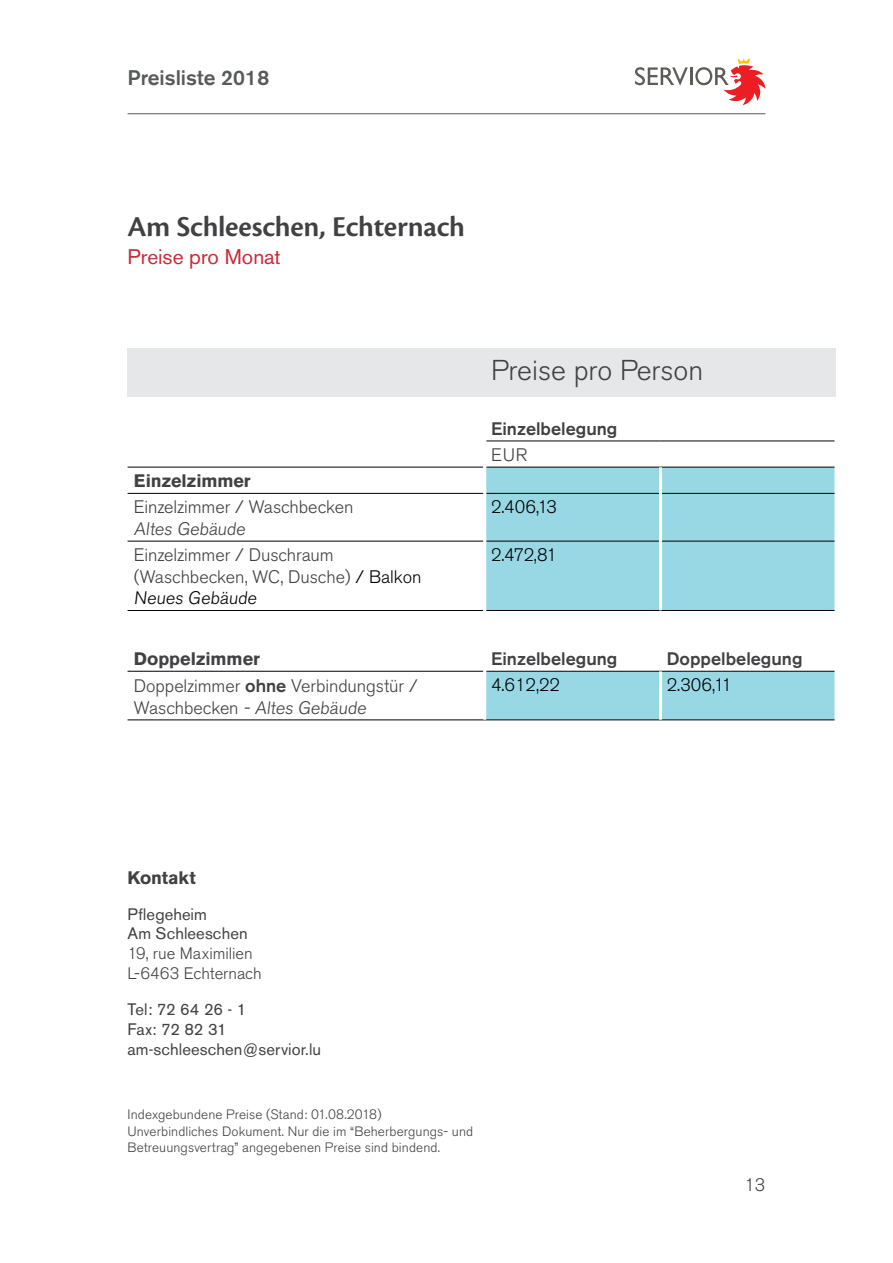
<style>
.page{position:relative;width:893px;height:1263px;background:#fff}
.page>*{position:absolute;margin:0;border:0;box-sizing:border-box;transform-origin:0 0}
.t1{font:600 30px "Cronos Pro";letter-spacing:-.01em;color:#414042}
.t2{font:300 28.5px "Akzidenz Grotesk BE";color:#414042}
.t3{font:500 21px "Akzidenz Grotesk BE";color:#58595b}
.t4{font:21px "Akzidenz Grotesk BE";color:#ce2937}
.t5{font:300 18px/21.6px "Akzidenz Grotesk BE";letter-spacing:-.005em;color:#414042}
.t6{font:500 18px "Akzidenz Grotesk BE";color:#414042}
.t7{font:300 18px "Akzidenz Grotesk BE";color:#000}
.t8{font:700 18px "Akzidenz Grotesk BE";letter-spacing:-.005em;color:#414042}
.t9{font:16.5px/19.8px "Akzidenz Grotesk BE";letter-spacing:.005em;color:#414042}
.t10{font:300 16.5px/19.8px "Akzidenz Grotesk BE";color:#414042}
.t11{font:300 13.5px/16.2px "Akzidenz Grotesk BE";letter-spacing:.01em;color:#414042}
.s1{color:#000}
.s2{font-weight:500}
</style>
<div class="page">
<svg style="left:635px;top:67px;width:53px;height:18px"></svg>
<hr style="left:690px;top:67px;width:3px;height:18px;background:#5e5c57">
<svg style="left:695px;top:58px;width:70px;height:47px"></svg>
<hr style="left:128px;top:113px;width:637px;height:1px;background:#58595b">
<div style="left:486px;top:468px;width:348px;height:252px;background:#98d8e5"></div>
<svg style="left:486px;top:611px;width:348px;height:60px"></svg>
<hr style="left:486px;top:441px;width:174px;height:1px;background:#000">
<hr style="left:660px;top:441px;width:174px;height:1px;background:#000">
<hr style="left:128px;top:467px;width:355px;height:1px;background:#000">
<hr style="left:486px;top:467px;width:174px;height:1px;background:#000">
<hr style="left:660px;top:467px;width:174px;height:1px;background:#000">
<hr style="left:128px;top:493px;width:355px;height:1px;background:#000">
<hr style="left:486px;top:493px;width:173px;height:1px;background:#000">
<hr style="left:662px;top:493px;width:172px;height:1px;background:#000">
<hr style="left:128px;top:541px;width:355px;height:1px;background:#000">
<hr style="left:486px;top:541px;width:173px;height:1px;background:#000">
<hr style="left:662px;top:541px;width:172px;height:1px;background:#000">
<hr style="left:128px;top:610px;width:355px;height:1px;background:#000">
<hr style="left:486px;top:610px;width:174px;height:1px;background:#000">
<hr style="left:660px;top:610px;width:174px;height:1px;background:#000">
<hr style="left:128px;top:671px;width:355px;height:1px;background:#000">
<hr style="left:486px;top:671px;width:174px;height:1px;background:#000">
<hr style="left:660px;top:671px;width:174px;height:1px;background:#000">
<hr style="left:128px;top:720px;width:357px;height:1px;background:#000">
<hr style="left:485px;top:720px;width:175px;height:1px;background:#000">
<hr style="left:660px;top:720px;width:174px;height:1px;background:#000">
<hr style="left:659px;top:467px;width:3px;height:26px;background:#fff">
<hr style="left:659px;top:493px;width:3px;height:48px;background:#fff">
<hr style="left:659px;top:541px;width:3px;height:69px;background:#fff">
<hr style="left:659px;top:671px;width:3px;height:49px;background:#fff">
<div style="left:128px;top:348px;width:708px;height:48px;background:#e6e7e8"></div>
<p class="t3" style="left:128px;top:65px;width:143px">Preisliste 2018</p>
<h1 class="t1" style="left:128px;top:209px;width:339px">Am Schleeschen, Echternach</h1>
<p class="t4" style="left:128px;top:244px;width:155px">Preise pro Monat</p>
<h2 class="t2" style="left:491px;top:354px;width:214px">Preise pro Person</h2>
<p class="t6" style="left:491px;top:417px;width:128px">Einzelbelegung</p>
<p class="t5" style="left:491px;top:444px;width:38px">EUR</p>
<p class="t8" style="left:134px;top:470px;width:118px">Einzelzimmer</p>
<p class="t5" style="left:134px;top:496px;width:221px">Einzelzimmer / Waschbecken<br>Altes Gebäude</p>
<p class="t7" style="left:491px;top:497px;width:67px">2.406,13</p>
<p class="t5" style="left:134px;top:544px;width:289px">Einzelzimmer / Duschraum (Waschbecken, WC, Dusche) <span class="s1">/ Balkon<br>Neues Gebäude</span></p>
<p class="t7" style="left:491px;top:545px;width:67px">2.472,81</p>
<p class="t8" style="left:134px;top:648px;width:127px">Doppelzimmer</p>
<p class="t6" style="left:491px;top:647px;width:128px">Einzelbelegung</p>
<p class="t6" style="left:667px;top:647px;width:137px">Doppelbelegung</p>
<p class="t5" style="left:134px;top:675px;width:285px">Doppelzimmer <span class="s2">ohne</span> Verbindungstür /<br>Waschbecken - Altes Gebäude</p>
<p class="t7" style="left:491px;top:675px;width:70px">4.612,22</p>
<p class="t7" style="left:667px;top:675px;width:67px">2.306,11</p>
<p class="t8" style="left:128px;top:867px;width:70px">Kontakt</p>
<p class="t9" style="left:128px;top:904px;width:122px">Pflegeheim<br>Am Schleeschen</p>
<p class="t10" style="left:128px;top:944px;width:136px">19, rue Maximilien<br>L-6463 Echternach</p>
<p class="t9" style="left:128px;top:999px;width:195px">Tel: 72 64 26 - 1<br>Fax: 72 82 31 am-schleeschen@servior.lu</p>
<p class="t11" style="left:128px;top:1107px;width:347px">Indexgebundene Preise (Stand: 01.08.2018)<br>Unverbindliches Dokument. Nur die im “Beherbergungs- und<br>Betreuungsvertrag” angegebenen Preise sind bindend.</p>
<p class="t5" style="left:744px;top:1175px;width:22px">13</p>
</div>
